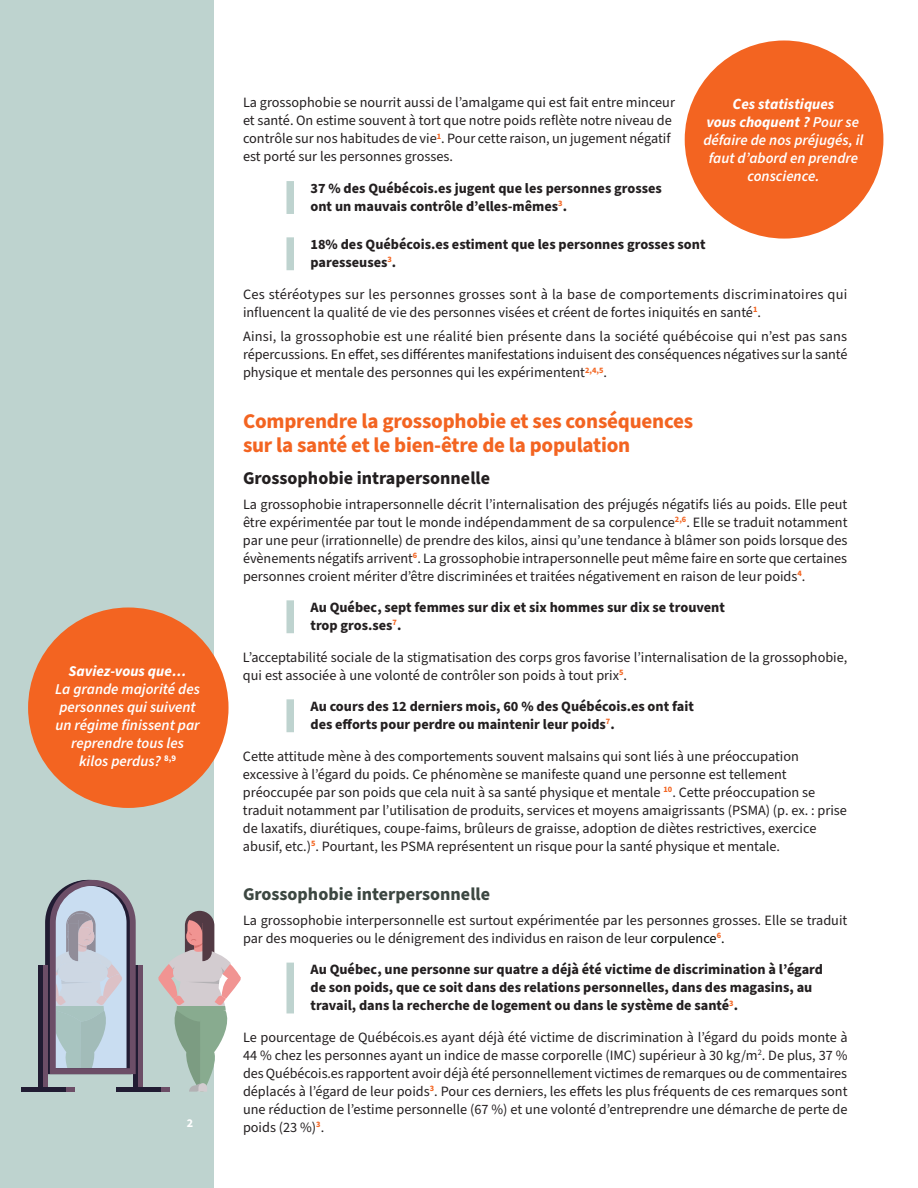
<style>
.page{position:relative;width:918px;height:1188px;background:#fff}
.page>*{position:absolute;margin:0;border:0;box-sizing:border-box;transform-origin:0 0}
.t1{font:700 21px/24px "Source Sans Pro";letter-spacing:-.01em;color:#f36421}
.t2{font:700 18px "Source Sans Pro";color:#231f20}
.t3{font:700 18px "Source Sans Pro";color:#3c4741}
.t4{font:italic 600 15px/18px "Source Sans Pro";color:#fff;text-align:center}
.t5{font:italic 700 15px "Source Sans Pro";color:#fff}
.t6{font:14.25px/18px "Source Sans Pro";color:#231f20}
.t7{font:700 14.25px/18px "Source Sans Pro";color:#231f20}
.t8{font:700 12px "Source Sans Pro";color:#fff}
.s1{color:#040503}
.s2{font-weight:700;font-size:15.6px}
.s3{font-weight:700}
</style>
<div class="page">
<div style="left:0;top:0;width:214px;height:1188px;background:#bed3cf"></div>
<div style="left:286px;top:181px;width:8px;height:33px;background:#bed3cf"></div>
<div style="left:286px;top:237px;width:8px;height:33px;background:#bed3cf"></div>
<div style="left:286px;top:600px;width:8px;height:33px;background:#bed3cf"></div>
<div style="left:286px;top:699px;width:8px;height:33px;background:#bed3cf"></div>
<div style="left:286px;top:963px;width:8px;height:50px;background:#bed3cf"></div>
<div style="left:28px;top:608px;width:201px;height:200px;background:#f36421;border-radius:50%"></div>
<div style="left:685px;top:40px;width:198px;height:199px;background:#f36421;border-radius:50%"></div>
<div style="left:117px;top:1087px;width:44px;height:5px;background:#211c33"></div>
<div style="left:138px;top:966px;width:5px;height:121px;background:#6c4e67"></div>
<hr style="left:134px;top:966px;width:4px;height:121px;background:#211c33">
<svg style="left:45px;top:880px;width:91px;height:194px;background:#a7acbb"></svg>
<div style="left:22px;top:1087px;width:44px;height:5px;background:#211c33"></div>
<div style="left:66px;top:1087px;width:8px;height:5px;background:#6c4e67"></div>
<div style="left:43px;top:966px;width:5px;height:121px;background:#6c4e67"></div>
<hr style="left:39px;top:966px;width:4px;height:121px;background:#211c33">
<svg style="left:158px;top:911px;width:83px;height:181px"></svg>
<p class="t5" style="left:69px;top:660px;width:120px">Saviez-vous que…</p>
<p class="t4" style="left:55px;top:680px;width:146px">La grande majorité des personnes qui suivent un régime finissent par reprendre tous les kilos perdus? <sup>8,9</sup></p>
<p class="t8" style="left:187px;top:1115px;width:8px">2</p>
<p class="t6" style="left:243px;top:94px;width:434px">La grossophobie se nourrit aussi de l’amalgame qui est fait entre minceur et santé. On estime souvent à tort que notre poids reflète notre niveau de contrôle sur nos habitudes de vie<sup>1</sup>. Pour cette raison, un jugement négatif est porté sur les personnes grosses.</p>
<p class="t7" style="left:311px;top:180px;width:353px">37 % des Québécois.es jugent que les personnes grosses ont un mauvais contrôle d’elles-mêmes<sup>3</sup>.</p>
<p class="t7" style="left:310px;top:236px;width:397px">18% des Québécois.es estiment que les personnes grosses sont paresseuses<sup>3</sup>.</p>
<p class="t6" style="left:243px;top:285px;width:606px">Ces stéréotypes sur les personnes grosses sont à la base de comportements discriminatoires qui influencent la qualité de vie des personnes visées et créent de fortes iniquités en santé<sup>1</sup>.</p>
<p class="t6" style="left:243px;top:328px;width:606px;text-align:justify">Ainsi, la grossophobie est une réalité bien présente dans la société québécoise qui n’est pas sans répercussions. En effet, ses différentes manifestations induisent des conséquences négatives sur la santé physique et mentale des personnes qui les expérimentent<sup>2,4,5</sup>.</p>
<h1 class="t1" style="left:243px;top:410px;width:452px">Comprendre la grossophobie et ses conséquences sur la santé et le bien-être de la population</h1>
<p class="t2" style="left:243px;top:466px;width:249px">Grossophobie intrapersonnelle</p>
<p class="t6" style="left:243px;top:495px;width:606px;text-align:justify">La grossophobie intrapersonnelle décrit l’internalisation des préjugés négatifs liés au poids. Elle peut être expérimentée par tout le monde indépendamment de sa corpulence<sup>2,6</sup>. Elle se traduit notamment par une peur (irrationnelle) de prendre des kilos, ainsi qu’une tendance à blâmer son poids lorsque des évènements négatifs arrivent<sup>6</sup>. La grossophobie intrapersonnelle peut même faire en sorte que certaines personnes croient mériter d’être discriminées et traitées négativement en raison de leur poids<sup>4</sup>.</p>
<p class="t7" style="left:310px;top:599px;width:416px">Au Québec, sept femmes sur dix et six hommes sur dix se trouvent trop gros.ses<sup>7</sup>.</p>
<p class="t6" style="left:243px;top:648px;width:606px">L’acceptabilité sociale de la stigmatisation des corps gros favorise l’internalisation de la grossophobie, qui est associée à une volonté de contrôler son poids à tout prix<sup>5</sup>.</p>
<p class="t7" style="left:310px;top:698px;width:385px">Au cours des 12 derniers mois, 60 % des Québécois.es ont fait des efforts pour perdre ou maintenir leur poids<sup>7</sup>.</p>
<p class="t6" style="left:243px;top:747px;width:605px">Cette attitude mène à des comportements souvent malsains qui sont liés à une préoccupation excessive à l’égard du poids. Ce phénomène se manifeste quand une personne est tellement préoccupée par son poids que cela nuit à sa santé physique et mentale <sup>10</sup>. Cette préoccupation se traduit notamment par l’utilisation de produits, services et moyens amaigrissants (PSMA) (p. ex. : prise de laxatifs, diurétiques, coupe-faims, brûleurs de graisse, adoption de diètes restrictives, exercice abusif, etc.)<sup>5</sup>. Pourtant, les PSMA représentent un risque pour la santé physique et mentale.</p>
<p class="t3" style="left:243px;top:882px;width:249px">Grossophobie interpersonnelle</p>
<p class="t6" style="left:243px;top:912px;width:606px">La grossophobie interpersonnelle est surtout expérimentée par les personnes grosses. Elle se traduit par des moqueries ou le dénigrement des individus en raison de leur <span class="s1">corpulence</span><sup>6</sup><span class="s1">.</span></p>
<p class="t7" style="left:310px;top:961px;width:514px">Au Québec, une personne sur quatre a déjà été victime de discrimination à l’égard de son poids, que ce soit dans des relations personnelles, dans des magasins, au travail, dans la recherche de logement ou dans le système de santé<sup>3</sup>.</p>
<p class="t6" style="left:243px;top:1029px;width:606px;text-align:justify">Le pourcentage de Québécois.es ayant déjà été victime de discrimination à l’égard du poids monte à 44 % chez les personnes ayant un indice de masse corporelle (IMC) supérieur à 30 kg/m<sup>2</sup>. De plus, 37 % des Québécois.es rapportent avoir déjà été personnellement victimes de remarques ou de commentaires déplacés à l’égard de leur poids<sup>3</sup>. Pour ces derniers, les effets les plus fréquents de ces remarques sont une réduction de l’estime personnelle (67 %) et une volonté d’entreprendre une démarche de perte de poids (23 %)<sup>3</sup>.</p>
<p class="t4" style="left:703px;top:95px;width:162px"><span class="s2">C</span><span class="s3">es statistiques<br>vous choquent ?</span> Pour se défaire de nos préjugés, il faut d’abord en prendre conscience.</p>
</div>
